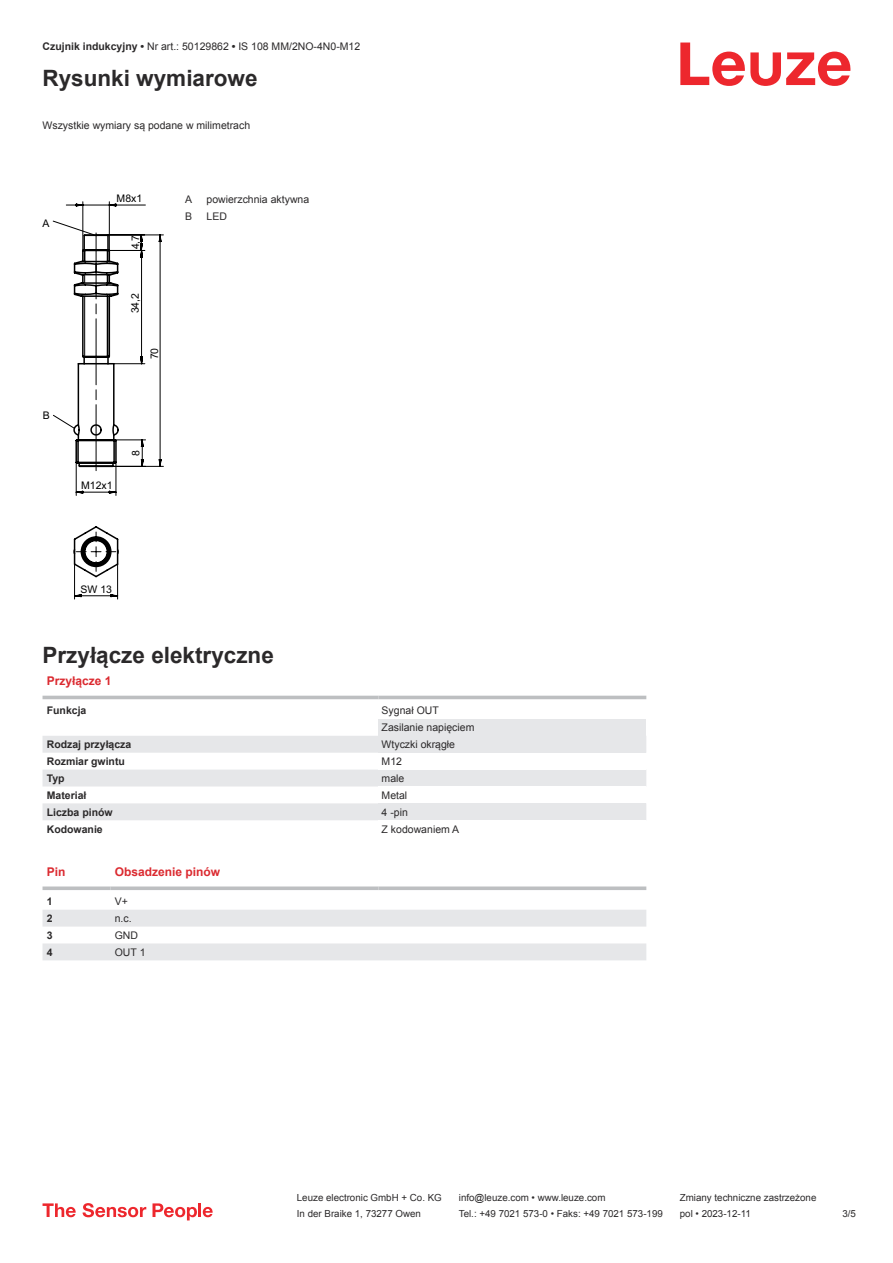
<style>
.page{position:relative;width:893px;height:1263px;background:#fff}
.page>*{position:absolute;margin:0;border:0;box-sizing:border-box;transform-origin:0 0}
.t1{font:700 22.5px "Arial";color:#2b292a}
.t2{font:700 12px "Arial";color:#db2a30}
.t3{font:10.5px/17px "Arial";color:#2b292a}
.t4{font:700 10.5px "Arial";color:#2b292a}
.t5{font:10.5px "Arial";color:#000}
.t6{font:9.75px "Arial";color:#2b292a}
.s1{font-weight:700}
</style>
<div class="page">
<svg style="left:680px;top:43px;width:170px;height:43px"></svg>
<svg style="left:43px;top:695px;width:603px;height:5px"></svg>
<svg style="left:43px;top:736px;width:335px;height:84px;fill:#e6e7e9"></svg>
<hr style="left:43px;top:696px;width:335px;height:3px;background:#bdbfc1">
<hr style="left:378px;top:696px;width:268px;height:3px;background:#bdbfc1">
<div style="left:378px;top:719px;width:268px;height:17px;background:#e6e7e9"></div>
<div style="left:378px;top:736px;width:268px;height:17px;background:#e6e7e9"></div>
<div style="left:378px;top:769px;width:268px;height:17px;background:#e6e7e9"></div>
<div style="left:378px;top:803px;width:268px;height:17px;background:#e6e7e9"></div>
<svg style="left:43px;top:910px;width:603px;height:50px"></svg>
<svg style="left:43px;top:886px;width:68px;height:4px"></svg>
<svg style="left:111px;top:886px;width:267px;height:4px"></svg>
<svg style="left:378px;top:886px;width:268px;height:4px"></svg>
<svg style="left:43px;top:1203px;width:33px;height:14px"></svg>
<svg style="left:83px;top:1203px;width:63px;height:14px"></svg>
<svg style="left:153px;top:1203px;width:44px;height:17px"></svg>
<hr style="left:198px;top:1203px;width:3px;height:14px;background:#ed272d">
<svg style="left:203px;top:1207px;width:10px;height:10px"></svg>
<svg style="left:52px;top:201px;width:112px;height:398px"></svg>
<p class="t3" style="left:43px;top:39px;width:319px"><span class="s1">Czujnik indukcyjny •</span> Nr art.: 50129862 <span class="s1">•</span> IS 108 MM/2NO-4N0-M12</p>
<h1 class="t1" style="left:43px;top:69px;width:217px">Rysunki wymiarowe</h1>
<p class="t3" style="left:43px;top:116px;width:209px">Wszystkie wymiary są podane w milimetrach</p>
<p class="t5" style="left:43px;top:220px;width:9px">A</p>
<p class="t5" style="left:43px;top:412px;width:9px">B</p>
<p class="t5" style="left:117px;top:195px;width:27px">M8x1</p>
<p class="t5" style="left:131px;top:249px;width:16px;rotate:-90deg">4,7</p>
<p class="t5" style="left:131px;top:313px;width:22px;rotate:-90deg">34,2</p>
<p class="t5" style="left:150px;top:359px;width:13px;rotate:-90deg">70</p>
<p class="t3" style="left:185px;top:192px;width:9px">A</p>
<p class="t3" style="left:207px;top:192px;width:104px">powierzchnia aktywna</p>
<p class="t3" style="left:185px;top:209px;width:9px">B</p>
<p class="t3" style="left:207px;top:209px;width:22px">LED</p>
<p class="t5" style="left:81px;top:481px;width:33px">M12x1</p>
<p class="t5" style="left:132px;top:456px;width:7px;rotate:-90deg">8</p>
<p class="t5" style="left:81px;top:585px;width:33px">SW 13</p>
<h1 class="t1" style="left:43px;top:639px;width:233px">Przyłącze elektryczne</h1>
<p class="t2" style="left:47px;top:672px;width:66px">Przyłącze 1</p>
<p class="t4" style="left:47px;top:706px;width:41px">Funkcja</p>
<p class="t3" style="left:382px;top:702px;width:94px">Sygnał OUT<br>Zasilanie napięciem</p>
<p class="t4" style="left:47px;top:737px;width:86px">Rodzaj przyłącza</p>
<p class="t3" style="left:382px;top:736px;width:75px">Wtyczki okrągłe</p>
<p class="t4" style="left:47px;top:757px;width:80px">Rozmiar gwintu</p>
<p class="t3" style="left:382px;top:754px;width:22px">M12</p>
<p class="t4" style="left:47px;top:774px;width:19px">Typ</p>
<p class="t3" style="left:382px;top:769px;width:24px">male</p>
<p class="t4" style="left:47px;top:788px;width:41px">Materiał</p>
<p class="t3" style="left:382px;top:786px;width:27px">Metal</p>
<p class="t4" style="left:47px;top:804px;width:67px">Liczba pinów</p>
<p class="t3" style="left:382px;top:804px;width:28px">4 -pin</p>
<p class="t4" style="left:47px;top:825px;width:58px">Kodowanie</p>
<p class="t3" style="left:382px;top:821px;width:79px">Z kodowaniem A</p>
<p class="t2" style="left:47px;top:867px;width:20px">Pin</p>
<p class="t2" style="left:115px;top:863px;width:107px">Obsadzenie pinów</p>
<p class="t4" style="left:47px;top:894px;width:7px">1</p>
<p class="t3" style="left:115px;top:893px;width:15px">V+</p>
<p class="t4" style="left:47px;top:911px;width:7px">2</p>
<p class="t3" style="left:115px;top:911px;width:18px">n.c.</p>
<p class="t4" style="left:47px;top:931px;width:7px">3</p>
<p class="t3" style="left:115px;top:926px;width:25px">GND</p>
<p class="t4" style="left:47px;top:944px;width:7px">4</p>
<p class="t3" style="left:115px;top:944px;width:32px">OUT 1</p>
<p class="t6" style="left:297px;top:1191px;width:146px">Leuze electronic GmbH + Co. KG</p>
<p class="t6" style="left:459px;top:1191px;width:148px">info@leuze.com • www.leuze.com</p>
<p class="t6" style="left:680px;top:1191px;width:138px">Zmiany techniczne zastrzeżone</p>
<p class="t6" style="left:297px;top:1210px;width:126px">In der Braike 1, 73277 Owen</p>
<p class="t6" style="left:459px;top:1207px;width:205px">Tel.: +49 7021 573-0 • Faks: +49 7021 573-199</p>
<p class="t6" style="left:680px;top:1207px;width:72px">pol • 2023-12-11</p>
<p class="t6" style="left:842px;top:1210px;width:15px">3 /5</p>
</div>
